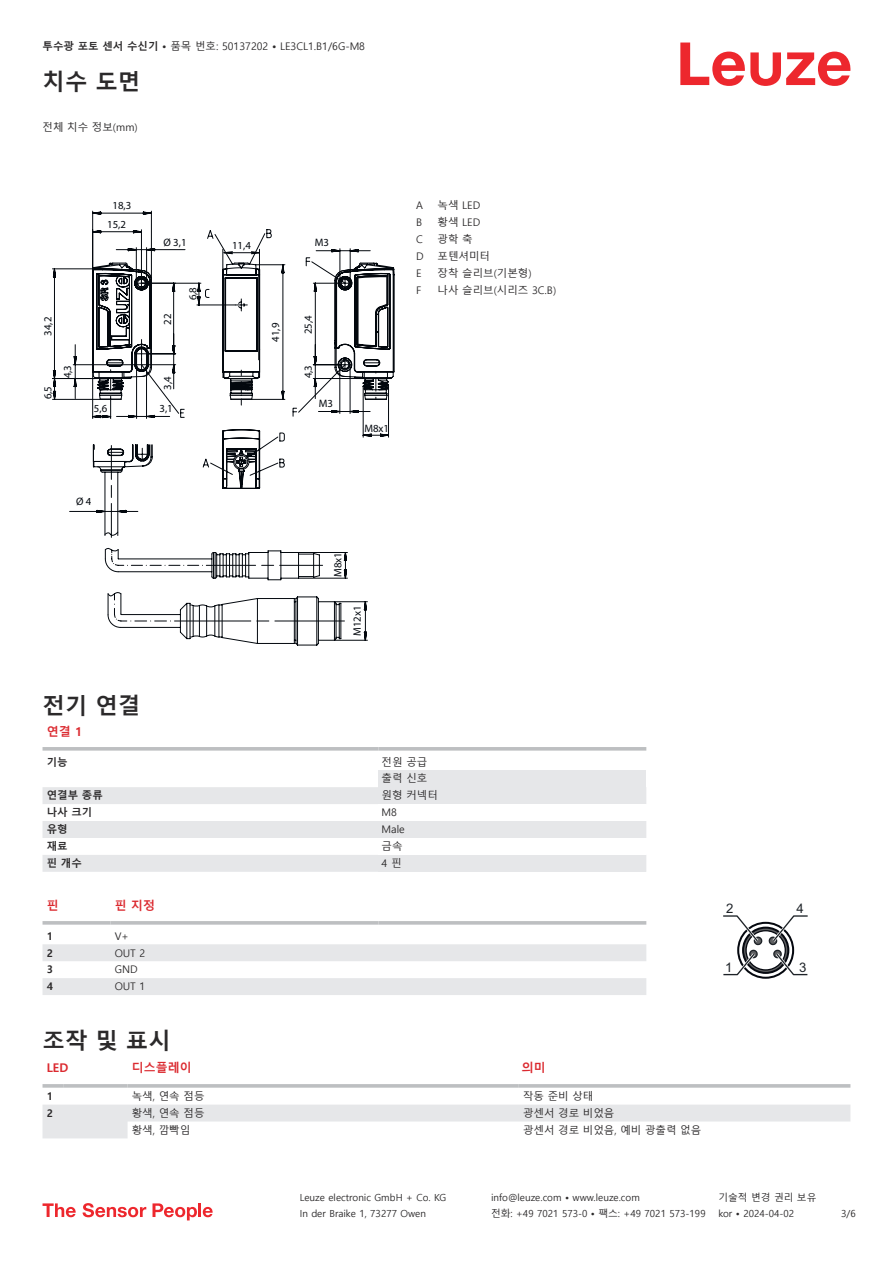
<style>
.page{position:relative;width:893px;height:1263px;background:#fff}
.page>*{position:absolute;margin:0;border:0;box-sizing:border-box;transform-origin:0 0}
.t1{font:700 22.5px "Malgun Gothic";color:#2b292a}
.t2{font:13.2px "Arial";color:#1e2328}
.t3{font:700 12px "Malgun Gothic";color:#db2a30}
.t4{font:10.8px/19.2px "Myriad Pro";color:#03080e;text-align:center}
.t5{font:10.5px/17px "Malgun Gothic";color:#2b292a}
.t6{font:700 10.5px "Malgun Gothic";color:#2b292a}
.t7{font:9.75px "Malgun Gothic";color:#2b292a}
.s1{font-weight:700}
</style>
<div class="page">
<svg style="left:680px;top:43px;width:170px;height:43px"></svg>
<svg style="left:43px;top:787px;width:335px;height:85px;fill:#e6e7e9"></svg>
<svg style="left:43px;top:747px;width:335px;height:4px"></svg>
<svg style="left:378px;top:747px;width:268px;height:4px"></svg>
<div style="left:378px;top:770px;width:268px;height:17px;background:#e6e7e9"></div>
<div style="left:378px;top:787px;width:268px;height:17px;background:#e6e7e9"></div>
<div style="left:378px;top:821px;width:268px;height:17px;background:#e6e7e9"></div>
<div style="left:378px;top:855px;width:268px;height:17px;background:#e6e7e9"></div>
<svg style="left:43px;top:944px;width:603px;height:51px"></svg>
<svg style="left:43px;top:921px;width:68px;height:4px"></svg>
<svg style="left:111px;top:921px;width:267px;height:4px"></svg>
<svg style="left:378px;top:921px;width:268px;height:4px"></svg>
<svg style="left:43px;top:1105px;width:807px;height:33px"></svg>
<svg style="left:43px;top:1084px;width:21px;height:4px"></svg>
<svg style="left:64px;top:1084px;width:64px;height:4px"></svg>
<svg style="left:128px;top:1084px;width:391px;height:4px;background:#c3c5c7"></svg>
<svg style="left:519px;top:1084px;width:331px;height:4px"></svg>
<svg style="left:723px;top:915px;width:85px;height:64px"></svg>
<svg style="left:43px;top:1203px;width:33px;height:14px"></svg>
<svg style="left:83px;top:1203px;width:63px;height:14px"></svg>
<svg style="left:153px;top:1203px;width:44px;height:17px"></svg>
<hr style="left:198px;top:1203px;width:3px;height:14px;background:#ed272d">
<svg style="left:203px;top:1207px;width:10px;height:10px"></svg>
<svg style="left:109px;top:622px;width:259px;height:23px"></svg>
<svg style="left:52px;top:268px;width:17px;height:132px"></svg>
<svg style="left:69px;top:210px;width:325px;height:412px"></svg>
<p class="t5" style="left:43px;top:38px;width:324px"><span class="s1">투수광 포토 센서 수신기 •</span> 품목 번호: 50137202 <span class="s1">•</span> LE3CL1.B1/6G-M8</p>
<h1 class="t1" style="left:43px;top:69px;width:99px">치수 도면</h1>
<p class="t5" style="left:43px;top:118px;width:97px">전체 치수 정보(mm)</p>
<p class="t4" style="left:107px;top:196px;width:26px">18,3<br>15,2</p>
<p class="t4" style="left:163px;top:233px;width:25px">Ø 3,1</p>
<p class="t4" style="left:232px;top:236px;width:20px">11,4</p>
<p class="t4" style="left:315px;top:233px;width:16px">M3</p>
<p class="t4" style="left:39px;top:336px;width:20px;rotate:-90deg">34,2</p>
<p class="t4" style="left:39px;top:399px;width:15px;rotate:-90deg">6,5</p>
<p class="t4" style="left:158px;top:325px;width:13px;rotate:-90deg">22</p>
<p class="t4" style="left:184px;top:300px;width:15px;rotate:-90deg">6,8</p>
<p class="t4" style="left:266px;top:342px;width:20px;rotate:-90deg">41,9</p>
<p class="t4" style="left:299px;top:334px;width:20px;rotate:-90deg">25,4</p>
<p class="t4" style="left:58px;top:378px;width:15px;rotate:-90deg">4,3</p>
<p class="t4" style="left:299px;top:378px;width:15px;rotate:-90deg">4,3</p>
<p class="t4" style="left:158px;top:390px;width:15px;rotate:-90deg">3,4</p>
<p class="t4" style="left:94px;top:400px;width:15px">5,6</p>
<p class="t4" style="left:159px;top:400px;width:15px">3,1</p>
<p class="t4" style="left:319px;top:394px;width:16px">M3</p>
<p class="t5" style="left:416px;top:197px;width:8px">A</p>
<p class="t5" style="left:438px;top:197px;width:44px">녹색 LED</p>
<p class="t5" style="left:416px;top:214px;width:8px">B</p>
<p class="t5" style="left:438px;top:214px;width:44px">황색 LED</p>
<p class="t5" style="left:416px;top:231px;width:8px">C</p>
<p class="t5" style="left:438px;top:231px;width:37px">광학 축</p>
<p class="t5" style="left:416px;top:248px;width:9px">D</p>
<p class="t5" style="left:438px;top:248px;width:54px">포텐셔미터</p>
<p class="t5" style="left:416px;top:265px;width:7px">E</p>
<p class="t5" style="left:438px;top:265px;width:96px">장착 슬리브(기본형)</p>
<p class="t5" style="left:416px;top:282px;width:7px">F</p>
<p class="t5" style="left:438px;top:282px;width:120px">나사 슬리브(시리즈 3C.B)</p>
<p class="t4" style="left:364px;top:419px;width:26px">M8x1</p>
<p class="t4" style="left:76px;top:493px;width:17px">Ø 4</p>
<p class="t4" style="left:329px;top:577px;width:26px;rotate:-90deg">M8x1</p>
<p class="t4" style="left:348px;top:636px;width:32px;rotate:-90deg">M12x1</p>
<h1 class="t1" style="left:43px;top:692px;width:99px">전기 연결</h1>
<p class="t3" style="left:47px;top:725px;width:37px">연결 1</p>
<p class="t6" style="left:47px;top:755px;width:22px">기능</p>
<p class="t5" style="left:382px;top:753px;width:47px">전원 공급 출력 신호</p>
<p class="t6" style="left:47px;top:789px;width:58px">연결부 종류</p>
<p class="t5" style="left:382px;top:787px;width:58px">원형 커넥터</p>
<p class="t6" style="left:47px;top:806px;width:47px">나사 크기</p>
<p class="t5" style="left:382px;top:804px;width:17px">M8</p>
<p class="t6" style="left:47px;top:823px;width:22px">유형</p>
<p class="t5" style="left:382px;top:821px;width:25px">Male</p>
<p class="t6" style="left:47px;top:840px;width:22px">재료</p>
<p class="t5" style="left:382px;top:838px;width:22px">금속</p>
<p class="t6" style="left:47px;top:857px;width:37px">핀 개수</p>
<p class="t5" style="left:382px;top:855px;width:21px">4 핀</p>
<p class="t3" style="left:47px;top:899px;width:13px">핀</p>
<p class="t3" style="left:115px;top:899px;width:42px">핀 지정</p>
<p class="t6" style="left:47px;top:929px;width:8px">1</p>
<p class="t5" style="left:115px;top:927px;width:16px">V+</p>
<p class="t6" style="left:47px;top:946px;width:8px">2</p>
<p class="t5" style="left:115px;top:944px;width:32px">OUT 2</p>
<p class="t6" style="left:47px;top:963px;width:8px">3</p>
<p class="t5" style="left:115px;top:961px;width:24px">GND</p>
<p class="t6" style="left:47px;top:980px;width:8px">4</p>
<p class="t5" style="left:115px;top:978px;width:32px">OUT 1</p>
<h1 class="t1" style="left:43px;top:1028px;width:130px">조작 및 표시</h1>
<p class="t3" style="left:47px;top:1061px;width:23px">LED</p>
<p class="t3" style="left:132px;top:1060px;width:61px">디스플레이</p>
<p class="t3" style="left:522px;top:1060px;width:25px">의미</p>
<p class="t6" style="left:47px;top:1090px;width:8px">1</p>
<p class="t5" style="left:132px;top:1088px;width:74px">녹색, 연속 점등</p>
<p class="t5" style="left:523px;top:1088px;width:72px">작동 준비 상태</p>
<p class="t6" style="left:47px;top:1107px;width:8px">2</p>
<p class="t5" style="left:132px;top:1105px;width:74px">황색, 연속 점등</p>
<p class="t5" style="left:523px;top:1105px;width:93px">광센서 경로 비었음</p>
<p class="t5" style="left:132px;top:1122px;width:60px">황색, 깜빡임</p>
<p class="t5" style="left:523px;top:1122px;width:180px">광센서 경로 비었음, 예비 광출력 없음</p>
<p class="t2" style="left:726px;top:901px;width:9px">2</p>
<p class="t2" style="left:796px;top:901px;width:9px">4</p>
<p class="t2" style="left:725px;top:960px;width:9px">1</p>
<p class="t2" style="left:799px;top:960px;width:9px">3</p>
<p class="t7" style="left:300px;top:1192px;width:148px">Leuze electronic GmbH + Co. KG</p>
<p class="t7" style="left:491px;top:1192px;width:150px">info@leuze.com • www.leuze.com</p>
<p class="t7" style="left:718px;top:1192px;width:100px">기술적 변경 권리 보유</p>
<p class="t7" style="left:300px;top:1208px;width:128px">In der Braike 1, 73277 Owen</p>
<p class="t7" style="left:491px;top:1208px;width:216px">전화: +49 7021 573-0 • 팩스: +49 7021 573-199</p>
<p class="t7" style="left:718px;top:1208px;width:77px">kor • 2024-04-02</p>
<p class="t7" style="left:841px;top:1208px;width:16px">3/6</p>
</div>
